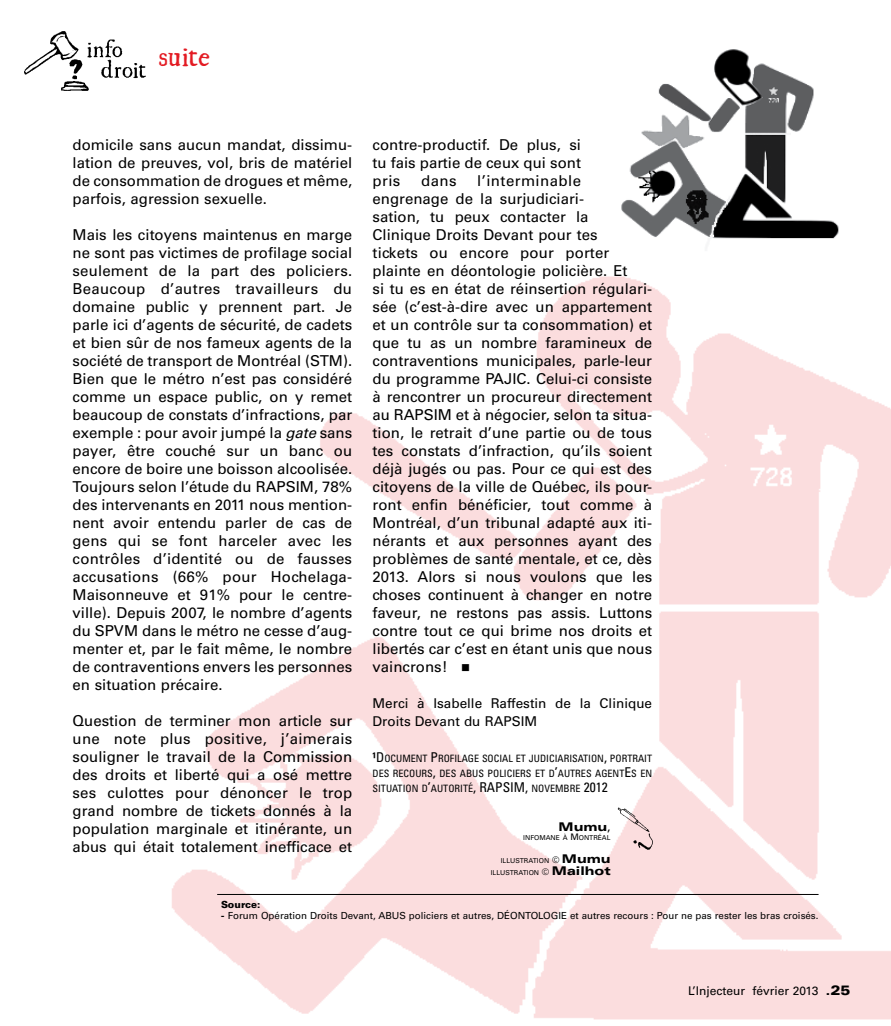
<style>
.page{position:relative;width:891px;height:1026px;background:#fff}
.page>*{position:absolute;margin:0;border:0;box-sizing:border-box;transform-origin:0 0}
.t1{font:27px "Ugly Qua";color:#e31b23}
.t2{font:15px/18px "Univers LT Std";color:#000;text-align:justify}
.t3{font:13.5px/18px "Univers LT Std";color:#000}
.t4{font:12px "Univers LT Std";color:#000}
.t5{font:900 expanded 12px "Univers LT Std";color:#000}
.t6{font:condensed 10.2px/15px "Univers LT Std";color:#000;text-align:justify}
.t7{font:9.75px "Univers LT Std";color:#000}
.t8{font:900 9.75px "Univers LT Std";color:#000}
.t9{font:6.75px/12px "Univers LT Std";color:#000;text-align:right}
.s1{font-style:italic}
.s2{font-weight:700;font-size:13.5px}
.s3{font-size:13.5px}
.s4{font-weight:400;font-stretch:normal}
.s5{font-size:9px}
.s6{font-weight:900;font-stretch:expanded;font-size:12px}
.s7{font-weight:900}
.s8{font-weight:900;font-stretch:expanded}
.s9{font-weight:900;font-stretch:expanded;font-size:13.5px}
</style>
<div class="page">
<img style="left:172px;top:278px;width:719px;height:742px">
<img style="left:24px;top:31px;width:122px;height:60px">
<hr style="left:217px;top:894px;width:602px;height:1px;background:#000">
<img style="left:595px;top:49px;width:291px;height:237px">
<img style="left:616px;top:806px;width:37px;height:45px">
<h1 class="t1" style="left:158px;top:35px;width:53px">suite</h1>
<p class="t2" style="left:73px;top:136px;width:281px">domicile sans aucun mandat, dissimu&shy;lation de preuves, vol, bris de matériel de consommation de drogues et même, parfois, agression sexuelle.</p>
<p class="t2" style="left:73px;top:226px;width:281px">Mais les citoyens maintenus en marge ne sont pas victimes de profilage social seulement de la part des policiers.<br>Beaucoup d’autres travailleurs du domaine public y prennent part. Je parle ici d’agents de sécurité, de cadets et bien sûr de nos fameux agents de la société de transport de Montréal (STM).<br>Bien que le métro n’est pas considéré comme un espace public, on y remet beaucoup de constats d’infractions, par exemple : pour avoir jumpé la <span class="s1">gate</span> sans payer, être couché sur un banc ou encore de boire une boisson alcoolisée.<br>Toujours selon l’étude du RAPSIM, 78% des intervenants en 2011 nous mention&shy;nent avoir entendu parler de cas de gens qui se font harceler avec les contrôles d’identité ou de fausses accusations (66% pour Hochelaga-Maisonneuve et 91% pour le centre&shy;ville). Depuis 2007, le nombre d’agents du SPVM dans le métro ne cesse d’aug&shy;menter et, par le fait même, le nombre de contraventions envers les personnes en situation précaire.</p>
<p class="t2" style="left:73px;top:712px;width:281px">Question de terminer mon article sur une note plus positive, j’aimerais souligner le travail de la Commission des droits et liberté qui a osé mettre ses culottes pour dénoncer le trop grand nombre de tickets donnés à la population marginale et itinérante, un abus qui était totalement inefficace et</p>
<p class="t2" style="left:373px;top:136px;width:210px">contre-productif. De plus, si tu fais partie de ceux qui sont pris</p>
<p class="t2" style="left:373px;top:172px;width:281px;text-align:left;text-indent:105px">l’interminable engrenage de la surjudiciari-<br>sation, tu peux contacter la<br>Clinique Droits Devant pour tes<br>tickets ou encore pour porter plainte en déontologie policière. Et<br>si tu es en état de réinsertion régulari&shy;sée (c’est-à-dire avec un appartement et un contrôle sur ta consommation) et que tu as un nombre faramineux de contraventions municipales, parle-leur du programme PAJIC. Celui-ci consiste à rencontrer un procureur directement au RAPSIM et à négocier, selon ta situa&shy;tion, le retrait d’une partie ou de tous tes constats d’infraction, qu’ils soient déjà jugés ou pas. Pour ce qui est des citoyens de la ville de Québec, ils pour&shy;ront enfin bénéficier, tout comme à Montréal, d’un tribunal adapté aux iti&shy;nérants et aux personnes ayant des problèmes de santé mentale, et ce, dès 2013. Alors si nous voulons que les choses continuent à changer en notre faveur, ne restons pas assis. Luttons contre tout ce qui brime nos droits et libertés car c’est en étant unis que nous vaincrons! ■</p>
<p class="t3" style="left:373px;top:695px;width:281px">Merci à Isabelle Raffestin de la Clinique<br>Droits Devant du RAPSIM</p>
<p class="t6" style="left:373px;top:751px;width:281px"><span class="s2">¹</span><span class="s3">D</span> OCUMENT <span class="s3">P</span>ROFILAGE SOCIAL ET JUDICIARISATION<span class="s3">,</span> PORTRAIT DES RECOURS<span class="s3">,</span> DES ABUS POLICIERS ET D<span class="s3">’</span>AUTRES AGENT<span class="s3">E</span>S EN SITUATION D<span class="s3">’</span>AUTORITÉ<span class="s3">, RAPSIM</span></p>
<p class="t2" style="left:421px;top:172px;width:37px">dans</p>
<p class="t6" style="left:525px;top:781px;width:84px"><span class="s3">,</span> NOVEMBRE <span class="s3">2012</span></p>
<p class="t5" style="left:559px;top:820px;width:53px">Mumu<span class="s4">,</span></p>
<p class="t9" style="left:523px;top:832px;width:89px">INFOMANE À <span class="s5">M</span> ONTRÉAL</p>
<p class="t9" style="left:491px;top:855px;width:121px">ILLUSTRATION <span class="s5">©</span> <span class="s6">M umu<br></span>ILLUSTRATION <span class="s5">©</span> <span class="s6">Mailhot</span></p>
<p class="t8" style="left:221px;top:899px;width:41px">Source:</p>
<p class="t7" style="left:221px;top:910px;width:599px"><span class="s7">-</span> Forum Opération Droits Devant, ABUS policiers et autres, DÉONTOLOGIE et autres recours : Pour ne pas rester les bras croisés.</p>
<p class="t4" style="left:688px;top:984px;width:164px">L’Injecteur février 2013 <span class="s8">.</span><span class="s9">25</span></p>
</div>
